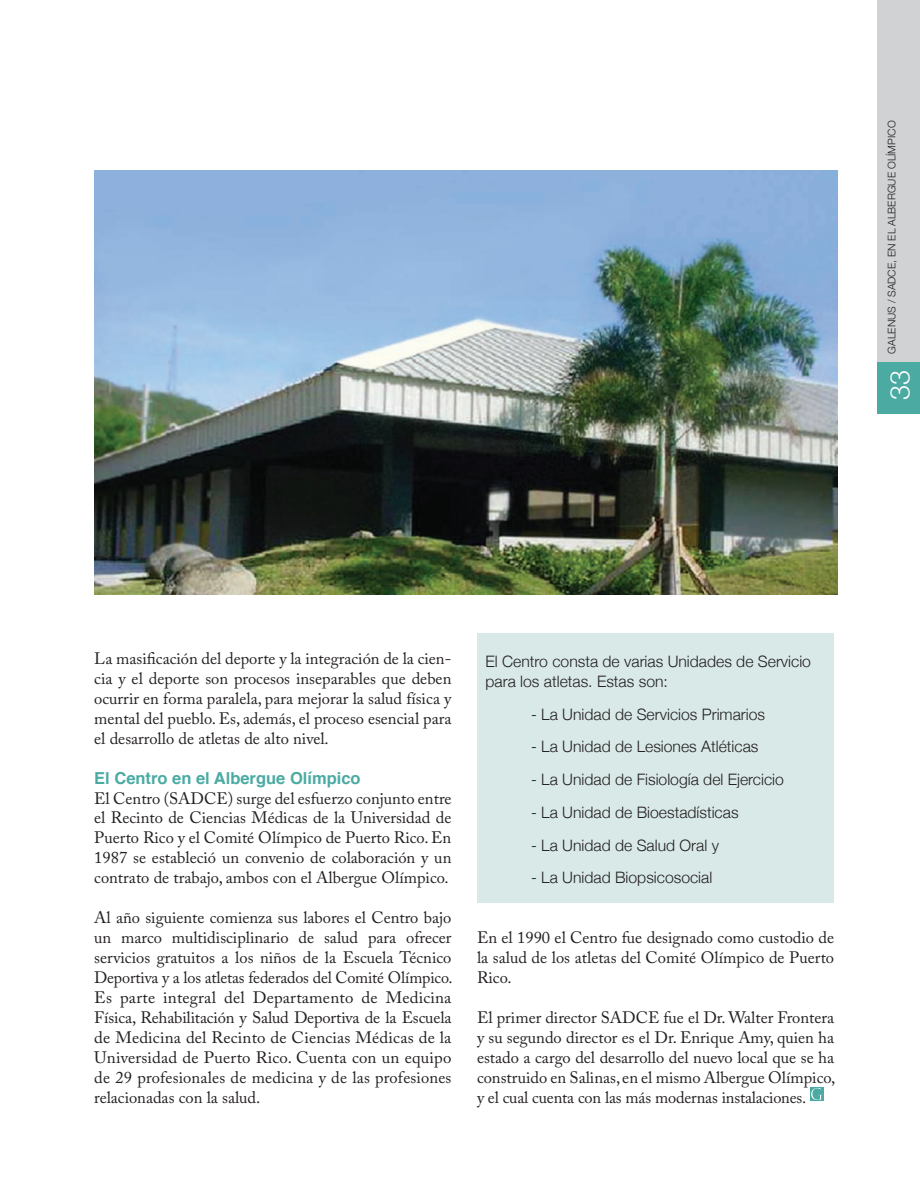
<style>
.page{position:relative;width:920px;height:1189px;background:#fff}
.page>*{position:absolute;margin:0;border:0;box-sizing:border-box;transform-origin:0 0}
.t1{font:300 27px "Helvetica Neue";color:#fff}
.t2{font:16.5px/20px "Adobe Caslon Pro";color:#231f20;text-align:justify}
.t3{font:700 16.5px "Helvetica";color:#4baba3}
.t4{font:300 15.75px/20px "Helvetica Neue";color:#231f20}
.t5{font:300 10.5px "Helvetica Neue";color:#231f20}
</style>
<div class="page">
<div style="left:477px;top:633px;width:356px;height:270px;background:#d9e9e8"></div>
<svg style="left:810px;top:1087px;width:13px;height:14px"></svg>
<svg style="left:811px;top:1088px;width:10px;height:12px"></svg>
<img style="left:94px;top:171px;width:743px;height:424px">
<div style="left:876px;top:0;width:43px;height:413px;background:#d1d2d4"></div>
<div style="left:876px;top:362px;width:43px;height:51px;background:#4baba3"></div>
<p class="t5" style="left:885px;top:354px;width:234px;rotate:-90deg">GALENUS / SADCE, EN EL ALBERGUE OLÍMPICO</p>
<h1 class="t1" style="left:883px;top:400px;width:32px;rotate:-90deg">33</h1>
<p class="t2" style="left:94px;top:648px;width:358px">La masificación del deporte y la integración de la cien&shy;cia y el deporte son procesos inseparables que deben ocurrir en forma paralela, para mejorar la salud física y mental del pueblo. Es, además, el proceso esencial para el desarrollo de atletas de alto nivel.</p>
<p class="t3" style="left:94px;top:764px;width:268px">El Centro en el Albergue Olímpico</p>
<p class="t2" style="left:94px;top:788px;width:358px">El Centro (SADCE) surge del esfuerzo conjunto entre el Recinto de Ciencias Médicas de la Universidad de Puerto Rico y el Comité Olímpico de Puerto Rico. En 1987 se estableció un convenio de colaboración y un contrato de trabajo, ambos con el Albergue Olímpico.</p>
<p class="t2" style="left:94px;top:907px;width:360px">Al año siguiente comienza sus labores el Centro bajo un marco multidisciplinario de salud para ofrecer servicios gratuitos a los niños de la Escuela Técnico Deportiva y a los atletas federados del Comité Olímpico.<br>Es parte integral del Departamento de Medicina Física, Rehabilitación y Salud Deportiva de la Escuela de Medicina del Recinto de Ciencias Médicas de la Universidad de Puerto Rico. Cuenta con un equipo de 29 profesionales de medicina y de las profesiones relacionadas con la salud.</p>
<p class="t4" style="left:485px;top:651px;width:327px">El Centro consta de varias Unidades de Servicio para los atletas. Estas son:</p>
<p class="t4" style="left:531px;top:704px;width:235px">- La Unidad de Servicios Primarios</p>
<p class="t4" style="left:531px;top:736px;width:229px">- La Unidad de Lesiones Atléticas</p>
<p class="t4" style="left:531px;top:769px;width:254px">- La Unidad de Fisiología del Ejercicio</p>
<p class="t4" style="left:531px;top:802px;width:209px">- La Unidad de Bioestadísticas</p>
<p class="t4" style="left:531px;top:834px;width:189px">- La Unidad de Salud Oral y</p>
<p class="t4" style="left:531px;top:867px;width:183px">- La Unidad Biopsicosocial</p>
<p class="t2" style="left:477px;top:927px;width:358px">En el 1990 el Centro fue designado como custodio de la salud de los atletas del Comité Olímpico de Puerto Rico.</p>
<p class="t2" style="left:477px;top:1007px;width:360px">El primer director SADCE fue el Dr. Walter Frontera y su segundo director es el Dr. Enrique Amy, quien ha estado a cargo del desarrollo del nuevo local que se ha construido en Salinas, en el mismo Albergue Olímpico, y el cual cuenta con las más modernas instalaciones.</p>
</div>
